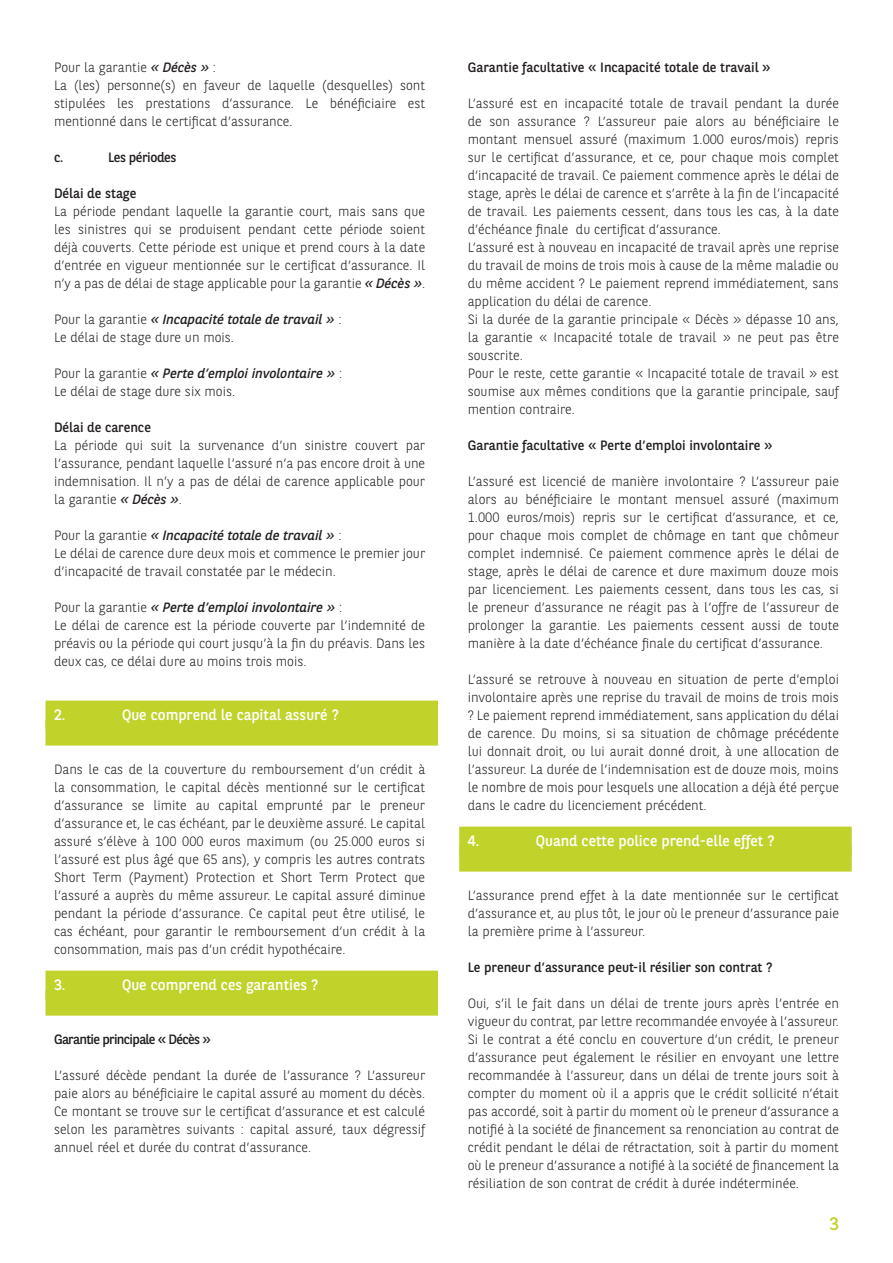
<style>
.page{position:relative;width:893px;height:1263px;background:#fff}
.page>*{position:absolute;margin:0;border:0;box-sizing:border-box;transform-origin:0 0}
._02_tittel{font:18px "BNPP Sans";color:#c0d32b}
.t1{font:15px "BNPP Sans";color:#fff}
._06_body{font:300 13.5px/18px "BNPP Sans";color:#231f20;text-align:justify}
._06_body-2{font:italic 13.5px "BNPP Sans";color:#231f20}
._06_body-3{font:13.5px "BNPP Sans";color:#231f20}
._06_body-4{font:13.5px "BNPP Sans";letter-spacing:-.05em;color:#231f20}
._06_body-5{font:13.5px "BNPP Sans";letter-spacing:-.03em;color:#231f20}
.s1{font-weight:400;font-style:italic}
.s2{font-weight:300;font-style:normal}
</style>
<div class="page">
<div style="left:45px;top:701px;width:393px;height:45px;background:#c0d32b"></div>
<div style="left:45px;top:971px;width:393px;height:45px;background:#c0d32b"></div>
<div style="left:459px;top:827px;width:393px;height:45px;background:#c0d32b"></div>
<p class="_06_body" style="left:54px;top:58px;width:164px">Pour la garantie <span class="s1">« Décès »</span> :</p>
<p class="_06_body" style="left:54px;top:76px;width:373px">La (les) personne(s) en faveur de laquelle (desquelles) sont stipulées les prestations d’assurance. Le bénéficiaire est mentionné dans le certificat d’assurance.</p>
<p class="_06_body-3" style="left:54px;top:148px;width:11px">c.</p>
<p class="_06_body-5" style="left:108px;top:148px;width:70px">Les périodes</p>
<p class="_06_body-3" style="left:54px;top:184px;width:84px">Délai de stage</p>
<p class="_06_body" style="left:54px;top:202px;width:373px">La période pendant laquelle la garantie court, mais sans que les sinistres qui se produisent pendant cette période soient déjà couverts. Cette période est unique et prend cours à la date d’entrée en vigueur mentionnée sur le certificat d’assurance. Il n’y a pas de délai de stage applicable pour la garantie <span class="s1">« Décès »</span>.</p>
<p class="_06_body-2" style="left:54px;top:310px;width:289px"><span class="s2">Pour la garantie</span> « Incapacité totale de travail » <span class="s2">:</span></p>
<p class="_06_body" style="left:54px;top:328px;width:182px">Le délai de stage dure un mois.</p>
<p class="_06_body-2" style="left:54px;top:364px;width:290px"><span class="s2">Pour la garantie</span> « Perte d’emploi involontaire » <span class="s2">:</span></p>
<p class="_06_body" style="left:54px;top:382px;width:183px">Le délai de stage dure six mois.</p>
<p class="_06_body-3" style="left:54px;top:418px;width:99px">Délai de carence</p>
<p class="_06_body" style="left:54px;top:436px;width:373px">La période qui suit la survenance d’un sinistre couvert par l’assurance, pendant laquelle l’assuré n’a pas encore droit à une indemnisation. Il n’y a pas de délai de carence applicable pour la garantie <span class="s1">« Décès »</span>.</p>
<p class="_06_body-2" style="left:54px;top:526px;width:289px"><span class="s2">Pour la garantie</span> « Incapacité totale de travail » <span class="s2">:</span></p>
<p class="_06_body" style="left:54px;top:544px;width:373px">Le délai de carence dure deux mois et commence le premier jour d’incapacité de travail constatée par le médecin.</p>
<p class="_06_body-2" style="left:54px;top:598px;width:290px"><span class="s2">Pour la garantie</span> « Perte d’emploi involontaire » <span class="s2">:</span></p>
<p class="_06_body" style="left:54px;top:616px;width:373px">Le délai de carence est la période couverte par l’indemnité de préavis ou la période qui court jusqu’à la fin du préavis. Dans les deux cas, ce délai dure au moins trois mois.</p>
<p class="t1" style="left:54px;top:705px;width:13px">2.</p>
<p class="t1" style="left:122px;top:705px;width:218px">Que comprend le capital assuré ?</p>
<p class="_06_body" style="left:54px;top:760px;width:373px">Dans le cas de la couverture du remboursement d’un crédit à la consommation, le capital décès mentionné sur le certificat d’assurance se limite au capital emprunté par le preneur d’assurance et, le cas échéant, par le deuxième assuré. Le capital assuré s’élève à 100 000 euros maximum (ou 25.000 euros si l’assuré est plus âgé que 65 ans), y compris les autres contrats Short Term (Payment) Protection et Short Term Protect que l’assuré a auprès du même assureur. Le capital assuré diminue pendant la période d’assurance. Ce capital peut être utilisé, le cas échéant, pour garantir le remboursement d’un crédit à la consommation, mais pas d’un crédit hypothécaire.</p>
<p class="t1" style="left:54px;top:975px;width:13px">3.</p>
<p class="t1" style="left:122px;top:975px;width:198px">Que comprend ces garanties ?</p>
<p class="_06_body-4" style="left:54px;top:1030px;width:158px">Garantie principale « Décès »</p>
<p class="_06_body" style="left:54px;top:1066px;width:373px">L’assuré décède pendant la durée de l’assurance ? L’assureur paie alors au bénéficiaire le capital assuré au moment du décès.<br>Ce montant se trouve sur le certificat d’assurance et est calculé selon les paramètres suivants : capital assuré, taux dégressif annuel réel et durée du contrat d’assurance.</p>
<p class="_06_body-3" style="left:468px;top:58px;width:304px">Garantie facultative « Incapacité totale de travail »</p>
<p class="_06_body" style="left:468px;top:94px;width:373px">L’assuré est en incapacité totale de travail pendant la durée de son assurance ? L’assureur paie alors au bénéficiaire le montant mensuel assuré (maximum 1.000 euros/mois) repris sur le certificat d’assurance, et ce, pour chaque mois complet d’incapacité de travail. Ce paiement commence après le délai de stage, après le délai de carence et s’arrête à la fin de l’incapacité de travail. Les paiements cessent, dans tous les cas, à la date d’échéance finale du certificat d’assurance.</p>
<p class="_06_body" style="left:468px;top:238px;width:373px">L’assuré est à nouveau en incapacité de travail après une reprise du travail de moins de trois mois à cause de la même maladie ou du même accident ? Le paiement reprend immédiatement, sans application du délai de carence.</p>
<p class="_06_body" style="left:468px;top:310px;width:373px">Si la durée de la garantie principale « Décès » dépasse 10 ans, la garantie « Incapacité totale de travail » ne peut pas être souscrite.</p>
<p class="_06_body" style="left:468px;top:364px;width:373px">Pour le reste, cette garantie « Incapacité totale de travail » est soumise aux mêmes conditions que la garantie principale, sauf mention contraire.</p>
<p class="_06_body-3" style="left:468px;top:436px;width:306px">Garantie facultative « Perte d’emploi involontaire »</p>
<p class="_06_body" style="left:468px;top:472px;width:373px">L’assuré est licencié de manière involontaire ? L’assureur paie alors au bénéficiaire le montant mensuel assuré (maximum 1.000 euros/mois) repris sur le certificat d’assurance, et ce, pour chaque mois complet de chômage en tant que chômeur complet indemnisé. Ce paiement commence après le délai de stage, après le délai de carence et dure maximum douze mois par licenciement. Les paiements cessent, dans tous les cas, si le preneur d’assurance ne réagit pas à l’offre de l’assureur de prolonger la garantie. Les paiements cessent aussi de toute manière à la date d’échéance finale du certificat d’assurance.</p>
<p class="_06_body" style="left:468px;top:670px;width:373px">L’assuré se retrouve à nouveau en situation de perte d’emploi involontaire après une reprise du travail de moins de trois mois ? Le paiement reprend immédiatement, sans application du délai de carence. Du moins, si sa situation de chômage précédente lui donnait droit, ou lui aurait donné droit, à une allocation de l’assureur. La durée de l’indemnisation est de douze mois, moins le nombre de mois pour lesquels une allocation a déjà été perçue dans le cadre du licenciement précédent.</p>
<p class="t1" style="left:468px;top:831px;width:13px">4.</p>
<p class="t1" style="left:536px;top:831px;width:240px">Quand cette police prend-elle effet ?</p>
<p class="_06_body" style="left:468px;top:886px;width:373px">L’assurance prend effet à la date mentionnée sur le certificat d’assurance et, au plus tôt, le jour où le preneur d’assurance paie la première prime à l’assureur.</p>
<p class="_06_body-3" style="left:468px;top:958px;width:306px">Le preneur d’assurance peut-il résilier son contrat ?</p>
<p class="_06_body" style="left:468px;top:994px;width:373px">Oui, s’il le fait dans un délai de trente jours après l’entrée en vigueur du contrat, par lettre recommandée envoyée à l’assureur.<br>Si le contrat a été conclu en couverture d’un crédit, le preneur d’assurance peut également le résilier en envoyant une lettre recommandée à l’assureur, dans un délai de trente jours soit à compter du moment où il a appris que le crédit sollicité n’était pas accordé, soit à partir du moment où le preneur d’assurance a notifié à la société de financement sa renonciation au contrat de crédit pendant le délai de rétractation, soit à partir du moment où le preneur d’assurance a notifié à la société de financement la résiliation de son contrat de crédit à durée indéterminée.</p>
<p class="_02_tittel" style="left:829px;top:1211px;width:11px">3</p>
</div>
